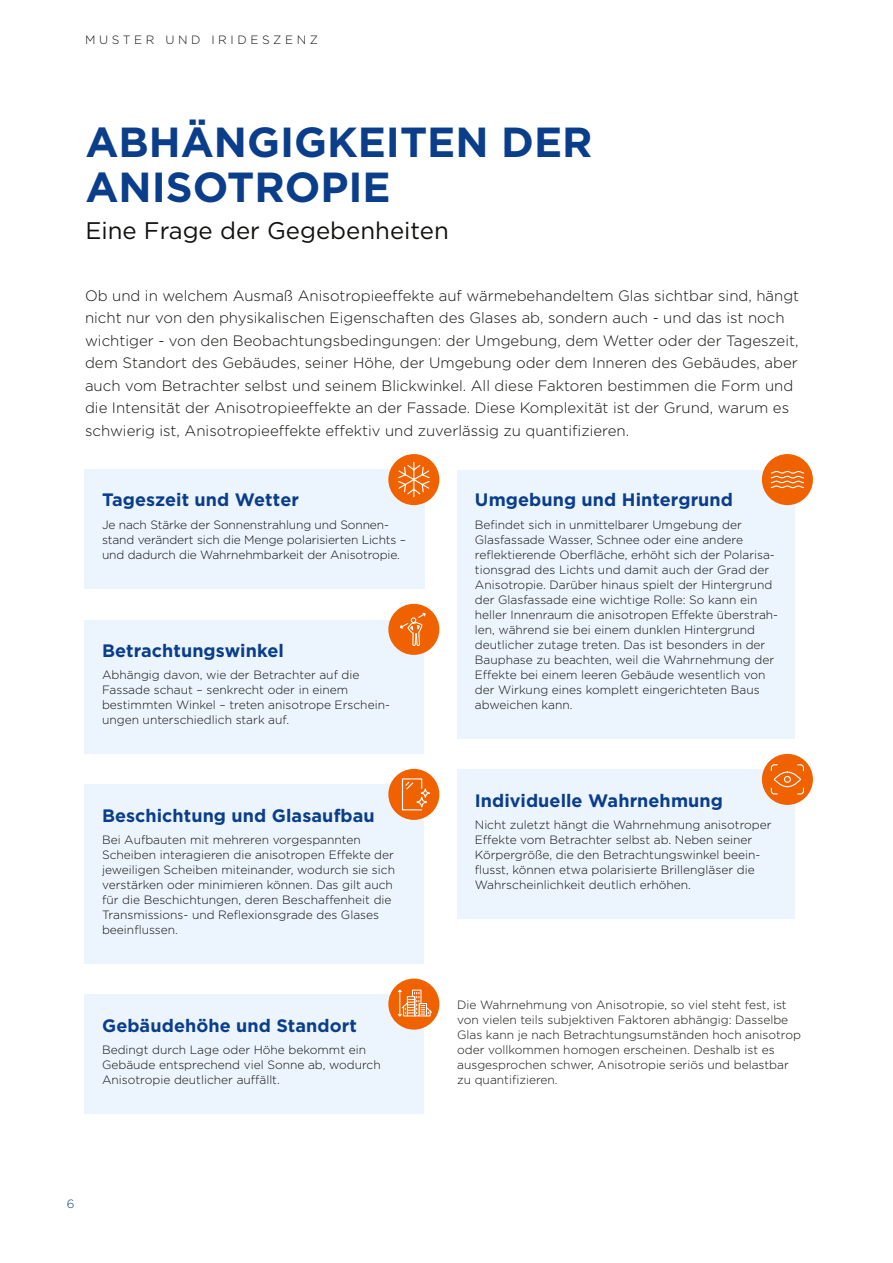
<style>
.page{position:relative;width:893px;height:1263px;background:#fff}
.page>*{position:absolute;margin:0;border:0;box-sizing:border-box;transform-origin:0 0}
.t1{font:700 42px/45px "Gotham";color:#0a3e8b}
.t2{font:24px "Gotham";color:#11110f}
.t3{font:700 18px "Gotham";letter-spacing:.005em;color:#0a3e8b}
.t4{font:300 15px/22.5px "Gotham";color:#11110f}
.t5{font:300 12px/15px "Gotham";color:#11110f}
.t6{font:300 12px "Gotham";letter-spacing:.3em;color:#11110f}
.t7{font:300 12px "Gotham";color:#0a3e8b}
</style>
<div class="page">
<div style="left:85px;top:469px;width:340px;height:119px;background:#ecf4fd"></div>
<div style="left:85px;top:620px;width:339px;height:133px;background:#ecf4fd"></div>
<div style="left:85px;top:784px;width:339px;height:180px;background:#ecf4fd"></div>
<div style="left:85px;top:994px;width:339px;height:119px;background:#ecf4fd"></div>
<div style="left:388px;top:454px;width:51px;height:51px;background:#f06200;border-radius:50%"></div>
<svg style="left:398px;top:462px;width:32px;height:36px"></svg>
<div style="left:388px;top:978px;width:51px;height:51px;background:#f06200;border-radius:50%"></div>
<svg style="left:397px;top:989px;width:35px;height:28px"></svg>
<div style="left:388px;top:604px;width:51px;height:51px;background:#f06200;border-radius:50%"></div>
<svg style="left:399px;top:588px;width:27px;height:67px"></svg>
<div style="left:388px;top:769px;width:51px;height:51px;background:#f06200;border-radius:50%"></div>
<svg style="left:401px;top:778px;width:29px;height:33px"></svg>
<div style="left:457px;top:470px;width:338px;height:268px;background:#ecf4fd"></div>
<div style="left:457px;top:769px;width:338px;height:150px;background:#ecf4fd"></div>
<div style="left:762px;top:454px;width:51px;height:51px;background:#f06200;border-radius:50%"></div>
<svg style="left:770px;top:470px;width:35px;height:19px"></svg>
<div style="left:762px;top:754px;width:51px;height:51px;background:#f06200;border-radius:50%"></div>
<svg style="left:770px;top:764px;width:34px;height:31px"></svg>
<p class="t6" style="left:85px;top:32px;width:234px">MUSTER UND IRIDESZENZ</p>
<h1 class="t1" style="left:85px;top:119px;width:509px">ABHÄNGIGKEITEN DER<br>ANISOTROPIE</h1>
<h2 class="t2" style="left:85px;top:215px;width:365px">Eine Frage der Gegebenheiten</h2>
<p class="t4" style="left:85px;top:284px;width:716px">Ob und in welchem Ausmaß Anisotropieeffekte auf wärmebehandeltem Glas sichtbar sind, hängt nicht nur von den physikalischen Eigenschaften des Glases ab, sondern auch - und das ist noch wichtiger - von den Beobachtungsbedingungen: der Umgebung, dem Wetter oder der Tageszeit, dem Standort des Gebäudes, seiner Höhe, der Umgebung oder dem Inneren des Gebäudes, aber auch vom Betrachter selbst und seinem Blickwinkel. All diese Faktoren bestimmen die Form und die Intensität der Anisotropieeffekte an der Fassade. Diese Komplexität ist der Grund, warum es schwierig ist, Anisotropieeffekte effektiv und zuverlässig zu quantifizieren.</p>
<h3 class="t3" style="left:102px;top:488px;width:198px">Tageszeit und Wetter</h3>
<p class="t5" style="left:102px;top:517px;width:306px">Je nach Stärke der Sonnenstrahlung und Sonnen&shy;stand verändert sich die Menge polarisierten Lichts – und dadurch die Wahrnehmbarkeit der Anisotropie.</p>
<h3 class="t3" style="left:102px;top:639px;width:183px">Betrachtungswinkel</h3>
<p class="t5" style="left:102px;top:667px;width:288px">Abhängig davon, wie der Betrachter auf die Fassade schaut – senkrecht oder in einem bestimmten Winkel – treten anisotrope Erschein&shy;ungen unterschiedlich stark auf.</p>
<h3 class="t3" style="left:102px;top:803px;width:274px">Beschichtung und Glasaufbau</h3>
<p class="t5" style="left:102px;top:832px;width:294px">Bei Aufbauten mit mehreren vorgespannten Scheiben interagieren die anisotropen Effekte der jeweiligen Scheiben miteinander, wodurch sie sich verstärken oder minimieren können. Das gilt auch für die Beschichtungen, deren Beschaffenheit die Transmissions- und Reflexionsgrade des Glases beeinflussen.</p>
<h3 class="t3" style="left:102px;top:1013px;width:257px">Gebäudehöhe und Standort</h3>
<p class="t5" style="left:102px;top:1042px;width:280px">Bedingt durch Lage oder Höhe bekommt ein<br>Gebäude entsprechend viel Sonne ab, wodurch<br>Anisotropie deutlicher auffällt.</p>
<h3 class="t3" style="left:475px;top:488px;width:260px">Umgebung und Hintergrund</h3>
<p class="t5" style="left:475px;top:517px;width:305px">Befindet sich in unmittelbarer Umgebung der Glasfassade Wasser, Schnee oder eine andere reflektierende Oberfläche, erhöht sich der Polarisa&shy;tionsgrad des Lichts und damit auch der Grad der Anisotropie. Darüber hinaus spielt der Hintergrund der Glasfassade eine wichtige Rolle: So kann ein heller Innenraum die anisotropen Effekte überstrah&shy;len, während sie bei einem dunklen Hintergrund deutlicher zutage treten. Das ist besonders in der Bauphase zu beachten, weil die Wahrnehmung der Effekte bei einem leeren Gebäude wesentlich von der Wirkung eines komplett eingerichteten Baus abweichen kann.</p>
<h3 class="t3" style="left:475px;top:788px;width:250px">Individuelle Wahrnehmung</h3>
<p class="t5" style="left:475px;top:817px;width:298px">Nicht zuletzt hängt die Wahrnehmung anisotroper Effekte vom Betrachter selbst ab. Neben seiner Körpergröße, die den Betrachtungswinkel beein&shy;flusst, können etwa polarisierte Brillengläser die Wahrscheinlichkeit deutlich erhöhen.</p>
<p class="t5" style="left:457px;top:997px;width:345px">Die Wahrnehmung von Anisotropie, so viel steht fest, ist von vielen teils subjektiven Faktoren abhängig: Dasselbe Glas kann je nach Betrachtungsumständen hoch anisotrop oder vollkommen homogen erscheinen. Deshalb ist es ausgesprochen schwer, Anisotropie seriös und belastbar zu quantifizieren.</p>
<p class="t7" style="left:67px;top:1196px;width:9px">6</p>
</div>
